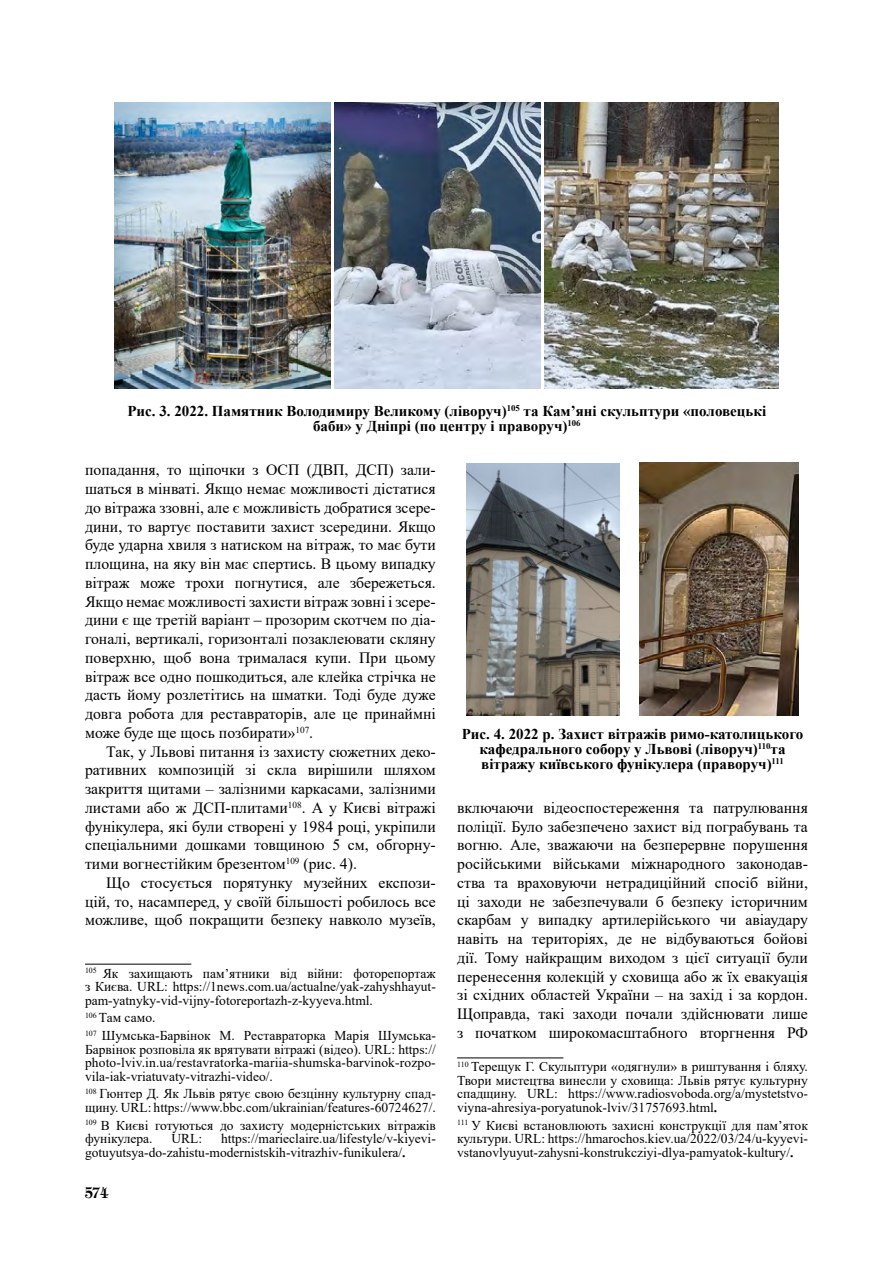
<style>
.page{position:relative;width:893px;height:1263px;background:#fff}
.page>*{position:absolute;margin:0;border:0;box-sizing:border-box;transform-origin:0 0}
.t1{font:18.3px "Tiffany";color:#000;scale:.9 1}
.t2{font:15.75px/18.8px "Times New Roman";color:#000;text-align:justify}
.t3{font:700 15px/15px "Times New Roman";color:#000;text-align:center}
.t4{font:13.5px/13.5px "Times New Roman";color:#000;text-align:justify}
.s1{font-weight:700}
</style>
<div class="page">
<hr style="left:85px;top:964px;width:106px;height:1px;background:#000">
<hr style="left:457px;top:1057px;width:106px;height:1px;background:#000">
<img style="left:115px;top:102px;width:216px;height:287px">
<img style="left:334px;top:102px;width:207px;height:287px">
<img style="left:544px;top:102px;width:234px;height:287px">
<img style="left:466px;top:463px;width:153px;height:252px">
<img style="left:639px;top:463px;width:160px;height:253px">
<p class="t3" style="left:127px;top:403px;width:640px">Рис. 3. 2022. Памятник Володимиру Великому (ліворуч)<sup>105</sup> та Кам’яні скульптури «половецькі баби» у Дніпрі (по центру і праворуч)<sup>106</sup></p>
<p class="t2" style="left:85px;top:460px;width:352px">попадання, то щіпочки з ОСП (ДВП, ДСП) зали&shy;шаться в мінваті. Якщо немає можливості дістатися до вітража ззовні, але є можливість добратися зсере&shy;дини, то вартує поставити захист зсередини. Якщо буде ударна хвиля з натиском на вітраж, то має бути площина, на яку він має спертись. В цьому випадку вітраж може трохи погнутися, але збережеться.<br>Якщо немає можливості захисти вітраж зовні і зсере&shy;дини є ще третій варіант ‒ прозорим скотчем по діа&shy;гоналі, вертикалі, горизонталі позаклеювати скляну поверхню, щоб вона трималася купи. При цьому вітраж все одно пошкодиться, але клейка стрічка не дасть йому розлетітись на шматки. Тоді буде дуже довга робота для реставраторів, але це принаймні може буде ще щось позбирати»<sup>107</sup>.</p>
<p class="t2" style="left:85px;top:741px;width:352px;text-indent:21px">Так, у Львові питання із захисту сюжетних деко&shy;ративних композицій зі скла вирішили шляхом закриття щитами – залізними каркасами, залізними листами або ж ДСП-плитами<sup>108</sup>. А у Києві вітражі фунікулера, які були створені у 1984 році, укріпили спеціальними дошками товщиною 5 см, обгорну&shy;тими вогнестійким брезентом<sup>109</sup> (рис. 4).</p>
<p class="t2" style="left:85px;top:873px;width:352px;text-indent:21px">Що стосується порятунку музейних експози&shy;цій, то, насамперед, у своїй більшості робилось все можливе, щоб покращити безпеку навколо музеїв,</p>
<p class="t4" style="left:85px;top:966px;width:352px"><sup>105</sup> Як захищають пам’ятники від війни: фоторепортаж з Києва. URL: https://1news.com.ua/actualne/yak-zahyshhayut&shy;pam-yatnyky-vid-vijny-fotoreportazh-z-kyyeva.html.</p>
<p class="t4" style="left:85px;top:1008px;width:352px;line-height:17.7px"><sup>106</sup> Там само.<br><sup>107</sup> Шумська-Барвінок М. Реставраторка Марія Шумська-</p>
<p class="t4" style="left:85px;top:1042px;width:352px">Барвінок розповіла як врятувати вітражі (відео). URL: https:// photo-lviv.in.ua/restavratorka-mariia-shumska-barvinok-rozpo&shy;vila-iak-vriatuvaty-vitrazhi-video/.</p>
<p class="t4" style="left:85px;top:1087px;width:352px"><sup>108</sup> Гюнтер Д. Як Львів рятує свою безцінну культурну спад&shy;щину. URL: https://www.bbc.com/ukrainian/features-60724627/.</p>
<p class="t4" style="left:85px;top:1118px;width:352px"><sup>109</sup> В Києві готуються до захисту модерністських вітражів фунікулера.</p>
<p class="t4" style="left:85px;top:1131px;width:352px;text-indent:136px">https://marieclaire.ua/lifestyle/v-kiyevi&shy;gotuyutsya-do-zahistu-modernistskih-vitrazhiv-funikulera/<span class="s1">.</span></p>
<p class="t4" style="left:171px;top:1131px;width:32px">URL:</p>
<p class="t1" style="left:85px;top:1184px;width:28px">574</p>
<p class="t3" style="left:462px;top:726px;width:343px">Рис. 4. 2022 р. Захист вітражів римо-католицького кафедрального собору у Львові (ліворуч)<sup>110</sup>та вітражу київського фунікулера (праворуч)<sup>111</sup></p>
<p class="t2" style="left:457px;top:798px;width:352px">включаючи відеоспостереження та патрулювання поліції. Було забезпечено захист від пограбувань та вогню. Але, зважаючи на безперервне порушення російськими військами міжнародного законодав&shy;ства та враховуючи нетрадиційний спосіб війни, ці заходи не забезпечували б безпеку історичним скарбам у випадку артилерійського чи авіаудару навіть на територіях, де не відбуваються бойові дії. Тому найкращим виходом з цієї ситуації були перенесення колекцій у сховища або ж їх евакуація зі східних областей України – на захід і за кордон.<br>Щоправда, такі заходи почали здійснювати лише з початком широкомасштабного вторгнення РФ</p>
<p class="t4" style="left:457px;top:1060px;width:352px"><sup>110</sup> Терещук Г. Скульптури «одягнули» в риштування і бляху.<br>Твори мистецтва винесли у сховища: Львів рятує культурну спадщину. URL: https://www.radiosvoboda.org/a/mystetstvo&shy;viyna-ahresiya-poryatunok-lviv/31757693.html<span class="s1">.</span></p>
<p class="t4" style="left:457px;top:1118px;width:352px"><sup>111</sup> У Києві встановлюють захисні конструкції для пам’яток культури. URL: https://hmarochos.kiev.ua/2022/03/24/u-kyyevi&shy;vstanovlyuyut-zahysni-konstrukcziyi-dlya-pamyatok-kultury/<span class="s1">.</span></p>
</div>
